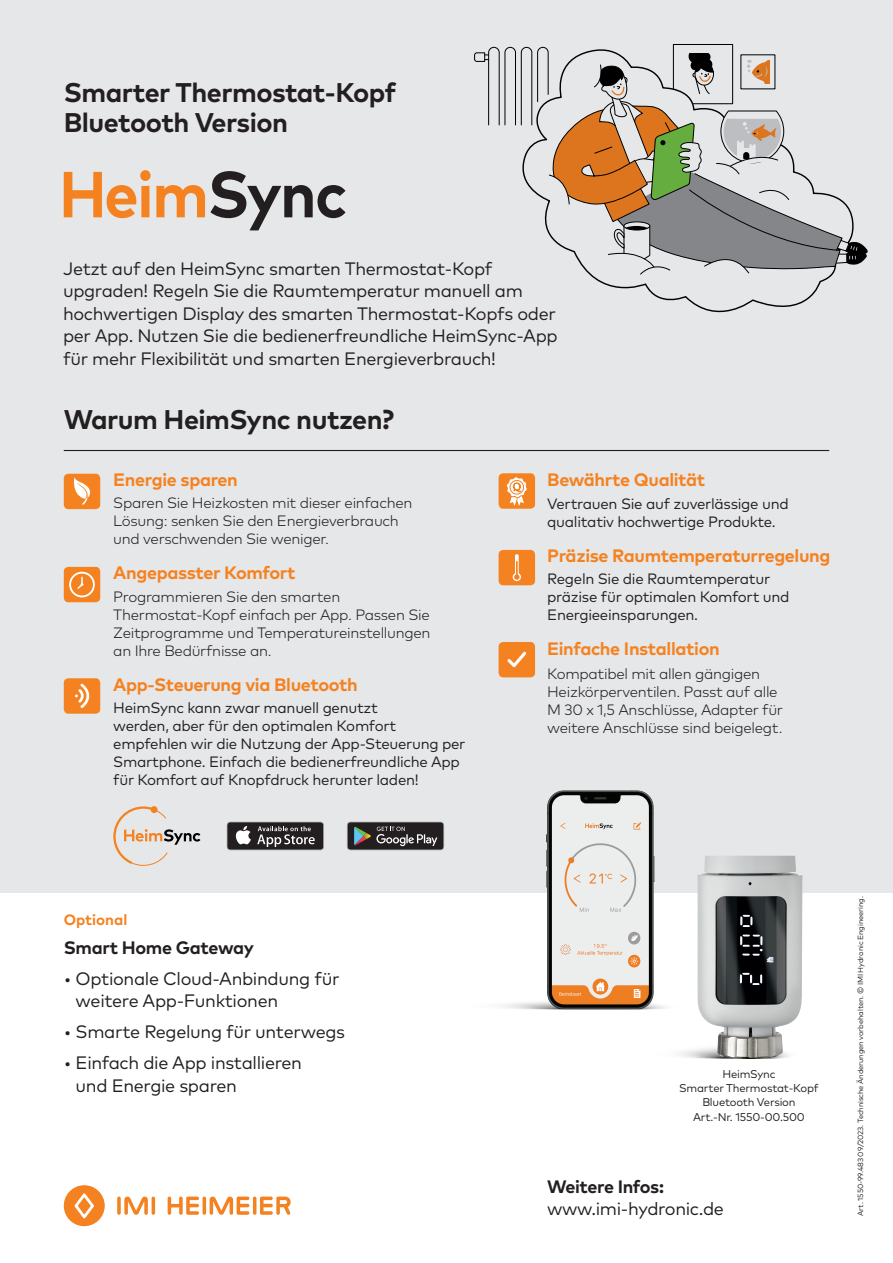
<style>
.page{position:relative;width:893px;height:1263px;background:#fff}
.page>*{position:absolute;margin:0;border:0;box-sizing:border-box;transform-origin:0 0}
.t1{font:700 27px/30px "Mark Pro";letter-spacing:-.02em;color:#231f20}
.t2{font:18px/22.5px "Mark Pro";letter-spacing:-.02em;color:#231f20}
.t3{font:700 18px "Mark Pro";letter-spacing:-.02em;color:#f58220}
.t4{font:700 18px "Mark Pro";letter-spacing:-.02em;color:#231f20}
.t5{font:300 15px/18px "Mark Pro";letter-spacing:-.02em;color:#231f20}
.t6{font:15px/18px "Mark Pro";letter-spacing:-.02em;color:#231f20}
.t7{font:700 15px "Mark Pro";color:#f58220}
.t8{font:11.25px/14.2px "Mark Pro";letter-spacing:-.02em;color:#231f20;text-align:center}
.t9{font:7.5px "Mark Pro";letter-spacing:-.02em;color:#231f20}
</style>
<div class="page">
<div style="left:0;top:0;width:893px;height:892px;background:#e6e7e9"></div>
<svg style="left:525px;top:44px;width:307px;height:269px"></svg>
<svg style="left:474px;top:47px;width:394px;height:228px"></svg>
<svg style="left:117px;top:1196px;width:4px;height:19px"></svg>
<hr style="left:152px;top:1196px;width:3px;height:19px;background:#f58220;border-radius:2px">
<svg style="left:124px;top:1196px;width:24px;height:19px"></svg>
<svg style="left:63px;top:1185px;width:42px;height:42px"></svg>
<hr style="left:203px;top:1196px;width:3px;height:19px;background:#f58220;border-radius:2px">
<svg style="left:168px;top:1196px;width:31px;height:19px"></svg>
<hr style="left:253px;top:1196px;width:3px;height:19px;background:#f58220;border-radius:2px">
<svg style="left:210px;top:1196px;width:39px;height:19px"></svg>
<svg style="left:260px;top:1196px;width:31px;height:19px"></svg>
<img style="left:697px;top:856px;width:106px;height:203px">
<svg style="left:64px;top:170px;width:282px;height:60px"></svg>
<hr style="left:64px;top:450px;width:765px;height:1px;background:#231f20">
<div style="left:499px;top:550px;width:36px;height:35px;background:#f58220;border-radius:5px"></div>
<svg style="left:513px;top:554px;width:8px;height:27px"></svg>
<div style="left:64px;top:474px;width:36px;height:35px;background:#f58220;border-radius:5px"></div>
<svg style="left:73px;top:477px;width:17px;height:28px"></svg>
<div style="left:64px;top:567px;width:36px;height:35px;background:#f58220;border-radius:5px"></div>
<div style="left:69px;top:572px;width:26px;height:25px;border:2px solid #fff;border-radius:50%"></div>
<svg style="left:77px;top:577px;width:6px;height:12px"></svg>
<div style="left:499px;top:473px;width:36px;height:36px;background:#f58220;border-radius:5px"></div>
<svg style="left:507px;top:477px;width:21px;height:29px"></svg>
<div style="left:499px;top:642px;width:36px;height:35px;background:#f58220;border-radius:5px"></div>
<svg style="left:507px;top:652px;width:19px;height:15px"></svg>
<div style="left:64px;top:678px;width:36px;height:36px;background:#f58220;border-radius:5px"></div>
<svg style="left:75px;top:683px;width:15px;height:25px"></svg>
<svg style="left:347px;top:822px;width:97px;height:28px;background:#434242"></svg>
<svg style="left:227px;top:822px;width:97px;height:28px;background:#4e4b4c"></svg>
<img style="left:461px;top:790px;width:233px;height:220px">
<svg style="left:113px;top:806px;width:87px;height:60px"></svg>
<h1 class="t1" style="left:64px;top:75px;width:334px">Smarter Thermostat-Kopf<br>Bluetooth Version</h1>
<p class="t2" style="left:63px;top:256px;width:496px">Jetzt auf den HeimSync smarten Thermostat-Kopf upgraden! Regeln Sie die Raumtemperatur manuell am hochwertigen Display des smarten Thermostat-Kopfs oder per App. Nutzen Sie die bedienerfreundliche HeimSync-App für mehr Flexibilität und smarten Energieverbrauch!</p>
<h1 class="t1" style="left:64px;top:402px;width:332px">Warum HeimSync nutzen?</h1>
<p class="t3" style="left:113px;top:466px;width:126px">Energie sparen</p>
<p class="t5" style="left:113px;top:493px;width:301px">Sparen Sie Heizkosten mit dieser einfachen<br>Lösung: senken Sie den Energieverbrauch und verschwenden Sie weniger.</p>
<p class="t3" style="left:113px;top:559px;width:184px">Angepasster Komfort</p>
<p class="t5" style="left:113px;top:586px;width:319px">Programmieren Sie den smarten Thermostat-Kopf einfach per App. Passen Sie Zeitprogramme und Temperatureinstellungen an Ihre Bedürfnisse an.</p>
<p class="t3" style="left:113px;top:671px;width:246px">App-Steuerung via Bluetooth</p>
<p class="t6" style="left:113px;top:697px;width:354px">HeimSync kann zwar manuell genutzt<br>werden, aber für den optimalen Komfort empfehlen wir die Nutzung der App-Steuerung per Smartphone. Einfach die bedienerfreundliche App für Komfort auf Knopfdruck herunter laden!</p>
<p class="t3" style="left:547px;top:466px;width:160px">Bewährte Qualität</p>
<p class="t6" style="left:547px;top:493px;width:243px">Vertrauen Sie auf zuverlässige und qualitativ hochwertige Produkte.</p>
<p class="t3" style="left:547px;top:542px;width:285px">Präzise Raumtemperaturregelung</p>
<p class="t6" style="left:547px;top:568px;width:244px">Regeln Sie die Raumtemperatur präzise für optimalen Komfort und<br>Energieeinsparungen.</p>
<p class="t3" style="left:547px;top:635px;width:174px">Einfache Installation</p>
<p class="t5" style="left:547px;top:663px;width:237px">Kompatibel mit allen gängigen Heizkörperventilen. Passt auf alle M 30 x 1,5 Anschlüsse, Adapter für weitere Anschlüsse sind beigelegt.</p>
<p class="t7" style="left:64px;top:908px;width:65px">Optional</p>
<p class="t4" style="left:64px;top:933px;width:192px">Smart Home Gateway</p>
<p class="t2" style="left:76px;top:965px;width:265px;text-indent:-12px">• Optionale Cloud-Anbindung für weitere App-Funktionen</p>
<p class="t2" style="left:64px;top:1019px;width:283px">• Smarte Regelung für unterwegs</p>
<p class="t2" style="left:76px;top:1050px;width:228px;text-indent:-12px">• Einfach die App installieren und Energie sparen</p>
<p class="t8" style="left:679px;top:1066px;width:141px">HeimSync<br>Smarter Thermostat-Kopf<br>Bluetooth Version<br>Art.-Nr. 1550-00.500</p>
<p class="t4" style="left:547px;top:1173px;width:118px">Weitere Infos:</p>
<p class="t2" style="left:547px;top:1196px;width:178px">www.imi-hydronic.de</p>
<p class="t9" style="left:855px;top:1216px;width:321px;rotate:-90deg">Art. 1550-99.483 09/2023. Technische Änderungen vorbehalten. © IMI Hydronic Engineering.</p>
</div>
